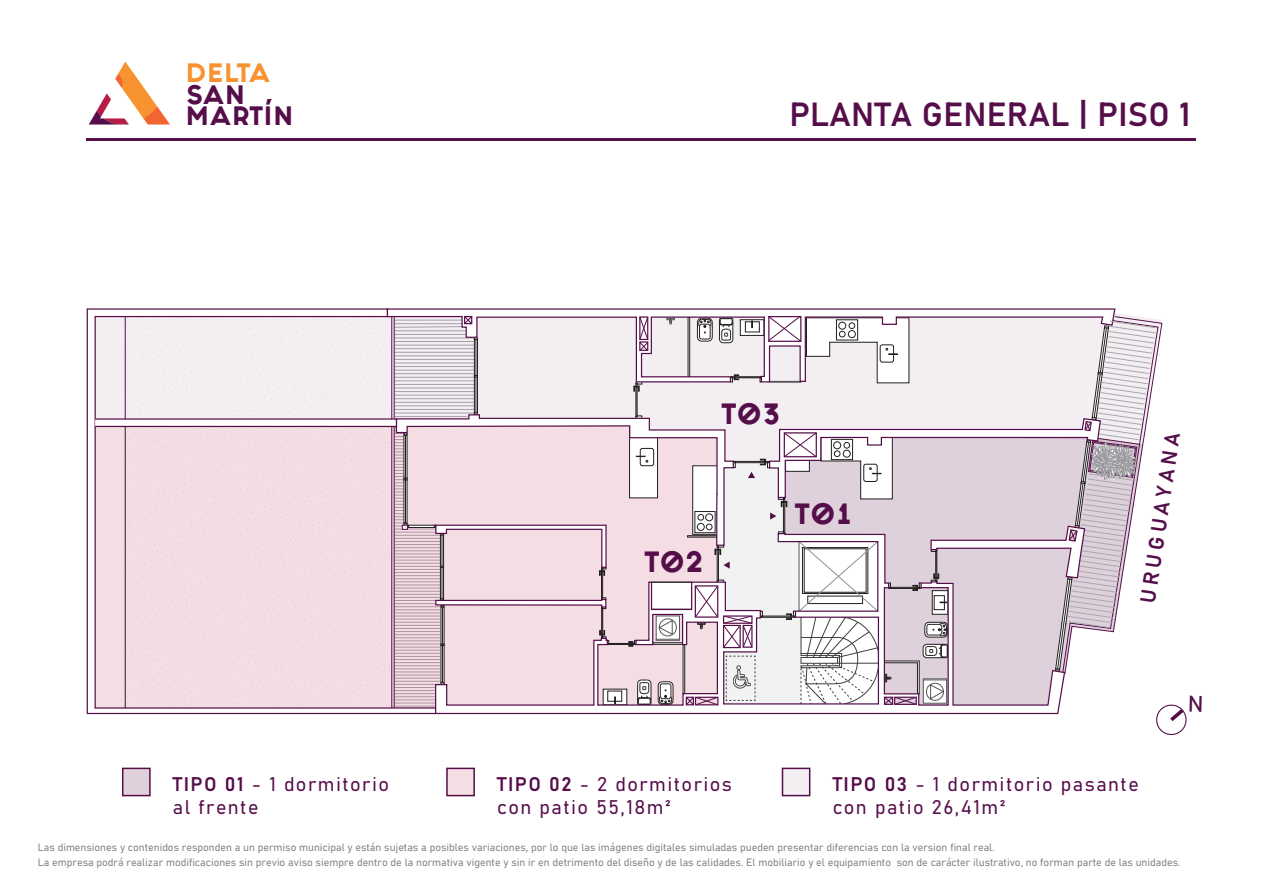
<style>
.page{position:relative;width:1263px;height:893px;background:#fff}
.page>*{position:absolute;margin:0;border:0;box-sizing:border-box;transform-origin:0 0}
.t1{font:33px "Bahnschrift";letter-spacing:.01em;color:#550e4a}
.t2{font:800 24.9px "Fashion Fetish";letter-spacing:.05em;color:#550e49}
.t3{font:800 22.65px/21.6px "Fashion Fetish";letter-spacing:.05em;color:#550e49}
.t4{font:800 22.65px "Fashion Fetish";color:#f79331}
.t5{font:21px "Bahnschrift";color:#550e4a}
.t6{font:19.5px/22.5px "Bahnschrift";letter-spacing:.075em;color:#550e4a}
.t7{font:10.5px/15px "Bahnschrift";color:#808285}
</style>
<div class="page">
<div style="left:123px;top:768px;width:27px;height:28px;background:#dfd1dc"></div>
<div style="left:447px;top:768px;width:27px;height:28px;background:#f4dde3"></div>
<div style="left:782px;top:768px;width:28px;height:28px;background:#f3eef2"></div>
<div style="left:122px;top:768px;width:29px;height:28px;border:2px solid #550e4a"></div>
<div style="left:446px;top:768px;width:29px;height:28px;border:2px solid #550e4a"></div>
<div style="left:782px;top:768px;width:28px;height:28px;border:2px solid #550e4a"></div>
<svg style="left:89px;top:62px;width:81px;height:63px"></svg>
<hr style="left:86px;top:138px;width:1110px;height:2px;background:#550e4a">
<svg style="left:86px;top:308px;width:305px;height:407px;background:#f0dde4"></svg>
<div style="left:95px;top:418px;width:302px;height:9px;background:#fff;border:1px solid #550e49"></div>
<svg style="left:386px;top:308px;width:730px;height:75px"></svg>
<hr style="left:125px;top:317px;width:1px;height:102px;background:#550e49">
<hr style="left:125px;top:426px;width:1px;height:282px;background:#231f20">
<svg style="left:391px;top:316px;width:796px;height:420px"></svg>
<h3 class="t4" style="left:186px;top:54px;width:86px">DELTA</h3>
<h3 class="t3" style="left:186px;top:84px;width:109px">SAN<br>MARTÍN</h3>
<h1 class="t1" style="left:789px;top:89px;width:402px">PLANTA GENERAL | PISO 1</h1>
<h2 class="t2" style="left:722px;top:393px;width:60px">T03</h2>
<h2 class="t2" style="left:645px;top:541px;width:59px">T02</h2>
<h2 class="t2" style="left:795px;top:494px;width:58px">T01</h2>
<h3 class="t5" style="left:1132px;top:601px;width:174px;rotate:-82deg">URUGUAYANA</h3>
<h3 class="t6" style="left:173px;top:772px;width:218px">TIPO 01 - 1 dormitorio al frente</h3>
<h3 class="t6" style="left:497px;top:772px;width:236px">TIPO 02 - 2 dormitorios con patio 55,18m²</h3>
<h3 class="t6" style="left:833px;top:772px;width:308px">TIPO 03 - 1 dormitorio pasante con patio 26,41m²</h3>
<p class="t7" style="left:38px;top:839px;width:1144px">Las dimensiones y contenidos responden a un permiso municipal y están sujetas a posibles variaciones, por lo que las imágenes digitales simuladas pueden presentar diferencias con la version final real.<br>La empresa podrá realizar modificaciones sin previo aviso siempre dentro de la normativa vigente y sin ir en detrimento del diseño y de las calidades. El mobiliario y el equipamiento son de carácter ilustrativo, no forman parte de las unidades.</p>
</div>
